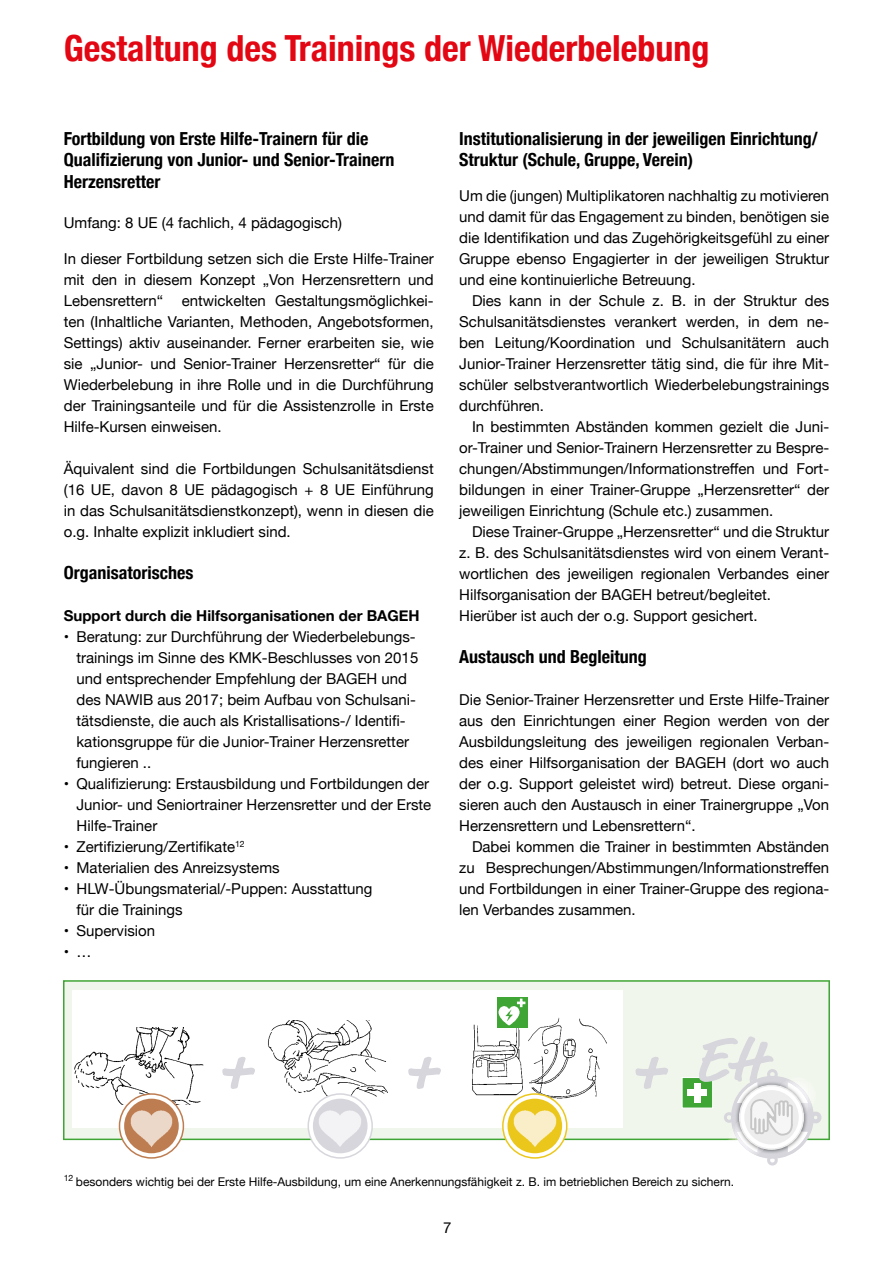
<style>
.page{position:relative;width:893px;height:1263px;background:#fff}
.page>*{position:absolute;margin:0;border:0;box-sizing:border-box;transform-origin:0 0}
.t1{font:69.9px "Market Web";color:#d6d6dc}
.t2{font:62.1px "Market Web";color:#d6d6dc}
.t3{font:700 condensed 36px "Helvetica Neue";color:#e30613}
.t4{font:700 condensed 18px/21.6px "Helvetica Neue";color:#000}
.t5{font:15px/21px "Helvetica Neue";color:#000;text-align:justify}
.t6{font:700 15px "Helvetica Neue";color:#000}
.t7{font:12px "Helvetica Neue";color:#000}
.s1{font-size:69.9px}
</style>
<div class="page">
<svg style="left:63px;top:980px;width:767px;height:160px;background:#e3efdd"></svg>
<div style="left:72px;top:989px;width:551px;height:138px;background:#fff"></div>
<svg style="left:222px;top:1057px;width:33px;height:32px"></svg>
<svg style="left:408px;top:1057px;width:33px;height:32px"></svg>
<svg style="left:635px;top:1049px;width:34px;height:41px"></svg>
<div style="left:682px;top:1077px;width:31px;height:31px;background:#3fa535"></div>
<div style="left:694px;top:1083px;width:7px;height:20px;background:#fff"></div>
<div style="left:687px;top:1089px;width:20px;height:7px;background:#fff"></div>
<svg style="left:699px;top:1036px;width:125px;height:130px"></svg>
<img style="left:472px;top:1017px;width:135px;height:87px">
<svg style="left:503px;top:1094px;width:64px;height:64px"></svg>
<div style="left:502px;top:1093px;width:65px;height:66px;border:2px solid #ecc71b;border-radius:50%"></div>
<div style="left:507px;top:1099px;width:55px;height:54px;background:#ecc71b;border-radius:50%"></div>
<img style="left:497px;top:997px;width:31px;height:31px">
<img style="left:512px;top:1108px;width:45px;height:40px">
<img style="left:268px;top:1021px;width:120px;height:83px">
<svg style="left:308px;top:1094px;width:64px;height:64px"></svg>
<div style="left:307px;top:1093px;width:66px;height:66px;border:2px solid #d6d6dc;border-radius:50%"></div>
<div style="left:313px;top:1099px;width:54px;height:54px;background:#d6d6dc;border-radius:50%"></div>
<img style="left:318px;top:1108px;width:45px;height:40px">
<img style="left:74px;top:1027px;width:130px;height:77px">
<svg style="left:119px;top:1094px;width:64px;height:64px"></svg>
<div style="left:119px;top:1093px;width:65px;height:66px;border:2px solid #be7d51;border-radius:50%"></div>
<div style="left:124px;top:1099px;width:55px;height:54px;background:#be7d51;border-radius:50%"></div>
<img style="left:129px;top:1108px;width:45px;height:40px">
<h3 class="t3" style="left:64px;top:18px;width:647px">Gestaltung des Trainings der Wiederbelebung</h3>
<p class="t4" style="left:64px;top:126px;width:332px">Fortbildung von Erste Hilfe-Trainern für die<br>Qualifizierung von Junior- und Senior-Trainern<br>Herzensretter</p>
<p class="t5" style="left:64px;top:213px;width:280px">Umfang: 8 UE (4 fachlich, 4 pädagogisch)</p>
<p class="t5" style="left:64px;top:249px;width:371px">In dieser Fortbildung setzen sich die Erste Hilfe-Trainer mit den in diesem Konzept „Von Herzensrettern und Lebensrettern“ entwickelten Gestaltungsmöglichkei&shy;ten (Inhaltliche Varianten, Methoden, Angebotsformen, Settings) aktiv auseinander. Ferner erarbeiten sie, wie sie „Junior- und Senior-Trainer Herzensretter“ für die Wiederbelebung in ihre Rolle und in die Durchführung der Trainingsanteile und für die Assistenzrolle in Erste Hilfe-Kursen einweisen.</p>
<p class="t5" style="left:64px;top:459px;width:371px">Äquivalent sind die Fortbildungen Schulsanitätsdienst (16 UE, davon 8 UE pädagogisch + 8 UE Einführung in das Schulsanitätsdienstkonzept), wenn in diesen die o.g. Inhalte explizit inkludiert sind.</p>
<p class="t4" style="left:64px;top:561px;width:131px">Organisatorisches</p>
<p class="t6" style="left:64px;top:604px;width:357px">Support durch die Hilfsorganisationen der BAGEH</p>
<p class="t5" style="left:77px;top:627px;width:343px;text-align:left;text-indent:-13px">• Beratung: zur Durchführung der Wiederbelebungs&shy;trainings im Sinne des KMK-Beschlusses von 2015 und entsprechender Empfehlung der BAGEH und des NAWIB aus 2017; beim Aufbau von Schulsani&shy;tätsdienste, die auch als Kristallisations-/ Identifi&shy;kationsgruppe für die Junior-Trainer Herzensretter fungieren ..</p>
<p class="t5" style="left:77px;top:774px;width:356px;text-align:left;text-indent:-13px">• Qualifizierung: Erstausbildung und Fortbildungen der<br>Junior- und Seniortrainer Herzensretter und der Erste<br>Hilfe-Trainer</p>
<p class="t5" style="left:64px;top:837px;width:183px">• Zertifizierung/Zertifikate<sup>12</sup></p>
<p class="t5" style="left:64px;top:858px;width:217px">• Materialien des Anreizsystems</p>
<p class="t5" style="left:77px;top:879px;width:297px;text-indent:-13px">• HLW-Übungsmaterial/-Puppen: Ausstattung für die Trainings</p>
<p class="t5" style="left:64px;top:921px;width:93px">• Supervision</p>
<p class="t5" style="left:64px;top:942px;width:29px">• …</p>
<p class="t4" style="left:459px;top:126px;width:360px">Institutionalisierung in der jeweiligen Einrichtung/<br>Struktur (Schule, Gruppe, Verein)</p>
<p class="t5" style="left:459px;top:186px;width:371px">Um die (jungen) Multiplikatoren nachhaltig zu motivieren und damit für das Engagement zu binden, benötigen sie die Identifikation und das Zugehörigkeitsgefühl zu einer Gruppe ebenso Engagierter in der jeweiligen Struktur und eine kontinuierliche Betreuung.</p>
<p class="t5" style="left:459px;top:291px;width:371px;text-indent:13px">Dies kann in der Schule z. B. in der Struktur des Schulsanitätsdienstes verankert werden, in dem ne&shy;ben Leitung/Koordination und Schulsanitätern auch Junior-Trainer Herzensretter tätig sind, die für ihre Mit&shy;schüler selbstverantwortlich Wiederbelebungstrainings durchführen.</p>
<p class="t5" style="left:459px;top:417px;width:371px;text-indent:13px">In bestimmten Abständen kommen gezielt die Juni&shy;or-Trainer und Senior-Trainern Herzensretter zu Bespre&shy;chungen/Abstimmungen/Informationstreffen und Fort&shy;bildungen in einer Trainer-Gruppe „Herzensretter“ der jeweiligen Einrichtung (Schule etc.) zusammen.</p>
<p class="t5" style="left:459px;top:522px;width:371px;text-align:left;text-indent:13px">Diese Trainer-Gruppe „Herzensretter“ und die Struktur z. B. des Schulsanitätsdienstes wird von einem Verant&shy;wortlichen des jeweiligen regionalen Verbandes einer Hilfsorganisation der BAGEH betreut/begleitet.<br>Hierüber ist auch der o.g. Support gesichert.</p>
<p class="t4" style="left:459px;top:645px;width:189px">Austausch und Begleitung</p>
<p class="t5" style="left:459px;top:690px;width:371px">Die Senior-Trainer Herzensretter und Erste Hilfe-Trainer aus den Einrichtungen einer Region werden von der Ausbildungsleitung des jeweiligen regionalen Verban&shy;des einer Hilfsorganisation der BAGEH (dort wo auch der o.g. Support geleistet wird) betreut. Diese organi&shy;sieren auch den Austausch in einer Trainergruppe „Von Herzensrettern und Lebensrettern“.</p>
<p class="t5" style="left:459px;top:837px;width:371px;text-indent:13px">Dabei kommen die Trainer in bestimmten Abständen zu Besprechungen/Abstimmungen/Informationstreffen und Fortbildungen in einer Trainer-Gruppe des regiona&shy;len Verbandes zusammen.</p>
<h1 class="t1" style="left:215px;top:1026px;width:43px">+</h1>
<h1 class="t1" style="left:401px;top:1026px;width:43px">+</h1>
<h2 class="t2" style="left:628px;top:1023px;width:138px"><span class="s1">+</span> EH</h2>
<p class="t7" style="left:64px;top:1173px;width:672px"><sup>12</sup> besonders wichtig bei der Erste Hilfe-Ausbildung, um eine Anerkennungsfähigkeit z. B. im betrieblichen Bereich zu sichern.</p>
<p class="t5" style="left:443px;top:1218px;width:10px">7</p>
</div>
